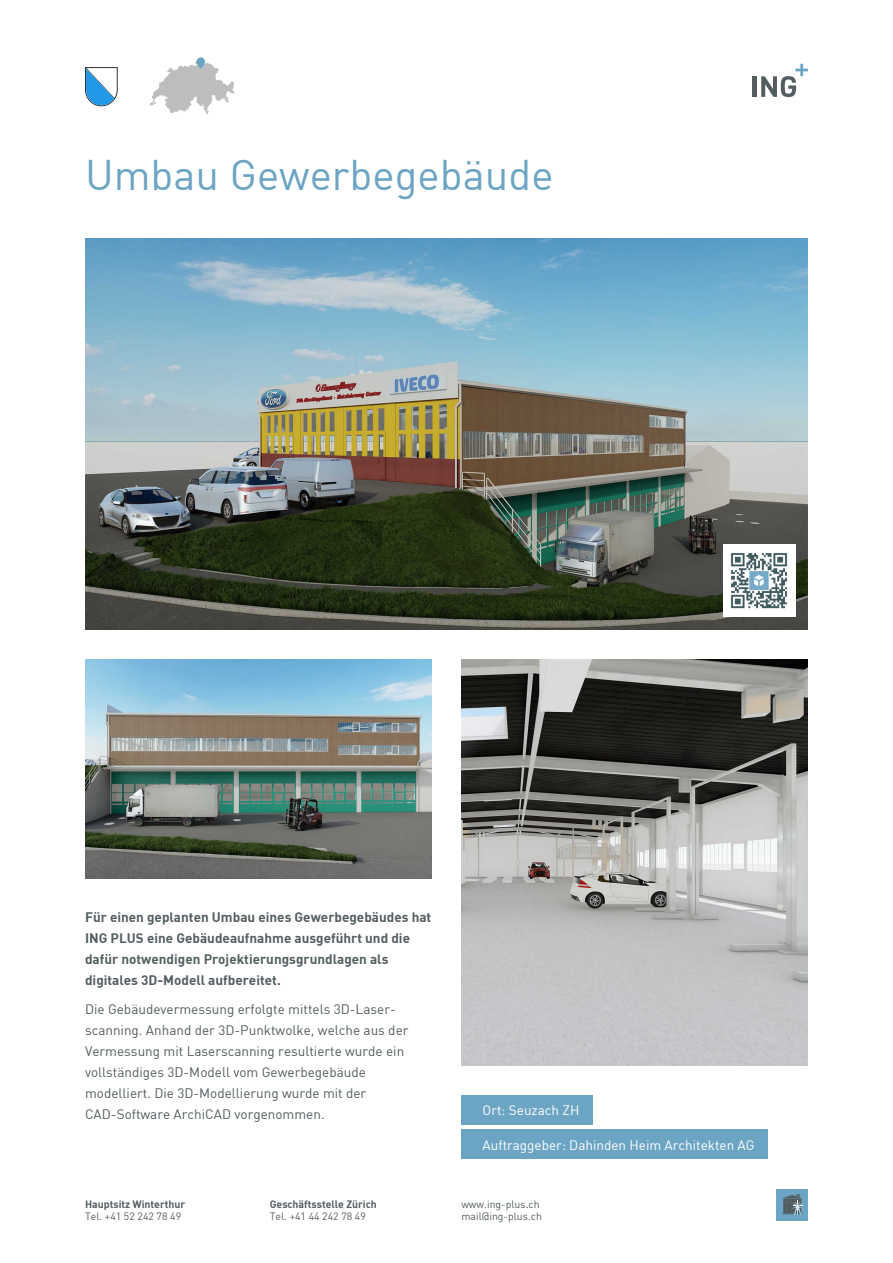
<style>
.page{position:relative;width:893px;height:1263px;background:#fff}
.page>*{position:absolute;margin:0;border:0;box-sizing:border-box;transform-origin:0 0}
.t1{font:42px "DIN";color:#6ca5c3}
.Text{font:13.5px/21px "DIN";color:#535d60}
.Text-2{font:13.5px/21px "DIN Bold";color:#535d60}
.Text-3{font:13.5px "DIN";color:#fff}
.t2{font:10.5px/12.6px "DIN";color:#535d60}
.t3{font:10.5px "DIN Bold";color:#535d60}
</style>
<div class="page">
<div style="left:461px;top:1129px;width:306px;height:30px;background:#6ca5c3"></div>
<div style="left:461px;top:1095px;width:132px;height:30px;background:#6ca5c3"></div>
<img style="left:461px;top:659px;width:347px;height:407px">
<img style="left:85px;top:659px;width:347px;height:219px">
<svg style="left:150px;top:57px;width:84px;height:57px"></svg>
<div style="left:777px;top:1189px;width:31px;height:31px;background:#6ca5c3"></div>
<svg style="left:782px;top:1194px;width:21px;height:21px"></svg>
<hr style="left:752px;top:76px;width:4px;height:21px;background:#535d60">
<svg style="left:761px;top:64px;width:47px;height:33px"></svg>
<img style="left:85px;top:238px;width:723px;height:391px">
<div style="left:723px;top:544px;width:72px;height:73px;background:#fff"></div>
<img style="left:730px;top:552px;width:58px;height:57px">
<svg style="left:85px;top:67px;width:33px;height:39px"></svg>
<h1 class="t1" style="left:85px;top:149px;width:470px">Umbau Gewerbegebäude</h1>
<p class="Text-2" style="left:85px;top:906px;width:348px">Für einen geplanten Umbau eines Gewerbegebäudes hat ING PLUS eine Gebäudeaufnahme ausgeführt und die dafür notwendigen Projektierungsgrundlagen als digitales 3D-Modell aufbereitet.</p>
<p class="Text" style="left:85px;top:998px;width:325px">Die Gebäudevermessung erfolgte mittels 3D-Laser&shy;scanning. Anhand der 3D-Punktwolke, welche aus der Vermessung mit Laserscanning resultierte wurde ein vollständiges 3D-Modell vom Gewerbegebäude modelliert. Die 3D-Modellierung wurde mit der CAD-Software ArchiCAD vorgenommen.</p>
<p class="t3" style="left:85px;top:1197px;width:102px">Hauptsitz Winterthur</p>
<p class="t2" style="left:85px;top:1210px;width:98px">Tel. +41 52 242 78 49</p>
<p class="t3" style="left:270px;top:1197px;width:109px">Geschäftsstelle Zürich</p>
<p class="t2" style="left:270px;top:1210px;width:98px">Tel. +41 44 242 78 49</p>
<p class="Text-3" style="left:483px;top:1102px;width:98px">Ort: Seuzach ZH</p>
<p class="Text-3" style="left:483px;top:1136px;width:273px">Auftraggeber: Dahinden Heim Architekten AG</p>
<p class="t2" style="left:461px;top:1197px;width:82px">www.ing-plus.ch mail@ing-plus.ch</p>
</div>
